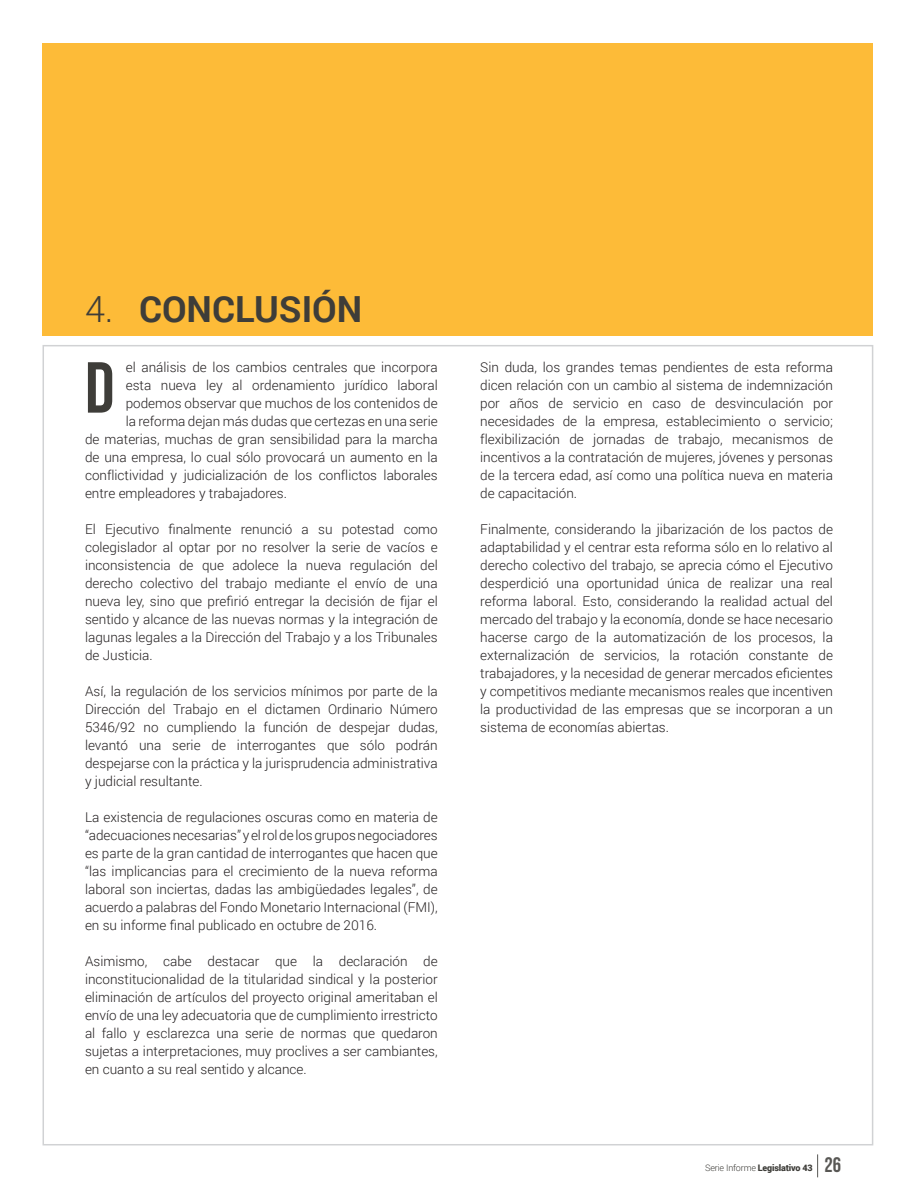
<style>
.page{position:relative;width:918px;height:1188px;background:#fff}
.page>*{position:absolute;margin:0;border:0;box-sizing:border-box;transform-origin:0 0}
.t1{font:72px "Bebas Neue";color:#3e3d39}
.t2{font:700 36px "Roboto";color:#3e3d39}
.t3{font:21px "Bebas Neue";color:#585754}
.t4{font:300 13.5px/18px "Roboto";color:#231f20;text-align:justify}
.t5{font:900 9px "Roboto";letter-spacing:-.02em;color:#3e3d39}
.s1{font-weight:300}
</style>
<div class="page">
<svg style="left:817px;top:1154px;width:1px;height:23px"></svg>
<div style="left:43px;top:43px;width:830px;height:292px;background:#fdbb38"></div>
<h2 class="t2" style="left:85px;top:284px;width:279px"><span class="s1">4.</span> CONCLUSIÓN</h2>
<p class="t4" style="left:126px;top:358px;width:314px">el análisis de los cambios centrales que incorpora</p>
<p class="t4" style="left:126px;top:376px;width:314px">esta nueva ley al ordenamiento jurídico laboral</p>
<p class="t4" style="left:126px;top:394px;width:314px">podemos observar que muchos de los contenidos de</p>
<p class="t4" style="left:126px;top:412px;width:314px">la reforma dejan más dudas que certezas en una serie</p>
<p class="t4" style="left:85px;top:430px;width:354px">de materias, muchas de gran sensibilidad para la marcha</p>
<p class="t4" style="left:85px;top:448px;width:354px">de una empresa, lo cual sólo provocará un aumento en la</p>
<p class="t4" style="left:85px;top:466px;width:354px">conflictividad y judicialización de los conflictos laborales</p>
<p class="t4" style="left:85px;top:484px;width:203px">entre empleadores y trabajadores.</p>
<p class="t4" style="left:85px;top:520px;width:354px">El Ejecutivo finalmente renunció a su potestad como colegislador al optar por no resolver la serie de vacíos e inconsistencia de que adolece la nueva regulación del derecho colectivo del trabajo mediante el envío de una nueva ley, sino que prefirió entregar la decisión de fijar el sentido y alcance de las nuevas normas y la integración de lagunas legales a la Dirección del Trabajo y a los Tribunales de Justicia.</p>
<p class="t4" style="left:85px;top:682px;width:354px">Así, la regulación de los servicios mínimos por parte de la Dirección del Trabajo en el dictamen Ordinario Número 5346/92 no cumpliendo la función de despejar dudas, levantó una serie de interrogantes que sólo podrán despejarse con la práctica y la jurisprudencia administrativa y judicial resultante.</p>
<p class="t4" style="left:85px;top:808px;width:354px">La existencia de regulaciones oscuras como en materia de “adecuaciones necesarias” y el rol de los grupos negociadores es parte de la gran cantidad de interrogantes que hacen que “las implicancias para el crecimiento de la nueva reforma laboral son inciertas, dadas las ambigüedades legales”, de acuerdo a palabras del Fondo Monetario Internacional (FMI), en su informe final publicado en octubre de 2016.</p>
<p class="t4" style="left:85px;top:952px;width:354px">Asimismo, cabe destacar que la declaración de inconstitucionalidad de la titularidad sindical y la posterior eliminación de artículos del proyecto original ameritaban el envío de una ley adecuatoria que de cumplimiento irrestricto al fallo y esclarezca una serie de normas que quedaron sujetas a interpretaciones, muy proclives a ser cambiantes, en cuanto a su real sentido y alcance.</p>
<h1 class="t1" style="left:85px;top:348px;width:31px">D</h1>
<p class="t4" style="left:480px;top:358px;width:354px">Sin duda, los grandes temas pendientes de esta reforma dicen relación con un cambio al sistema de indemnización por años de servicio en caso de desvinculación por necesidades de la empresa, establecimiento o servicio; flexibilización de jornadas de trabajo, mecanismos de incentivos a la contratación de mujeres, jóvenes y personas de la tercera edad, así como una política nueva en materia de capacitación.</p>
<p class="t4" style="left:480px;top:520px;width:354px">Finalmente, considerando la jibarización de los pactos de adaptabilidad y el centrar esta reforma sólo en lo relativo al derecho colectivo del trabajo, se aprecia cómo el Ejecutivo desperdició una oportunidad única de realizar una real reforma laboral. Esto, considerando la realidad actual del mercado del trabajo y la economía, donde se hace necesario hacerse cargo de la automatización de los procesos, la externalización de servicios, la rotación constante de trabajadores, y la necesidad de generar mercados eficientes y competitivos mediante mecanismos reales que incentiven la productividad de las empresas que se incorporan a un sistema de economías abiertas.</p>
<p class="t5" style="left:705px;top:1162px;width:109px"><span class="s1">Serie Informe</span> Legislativo 43</p>
<h3 class="t3" style="left:825px;top:1154px;width:18px">26</h3>
</div>
